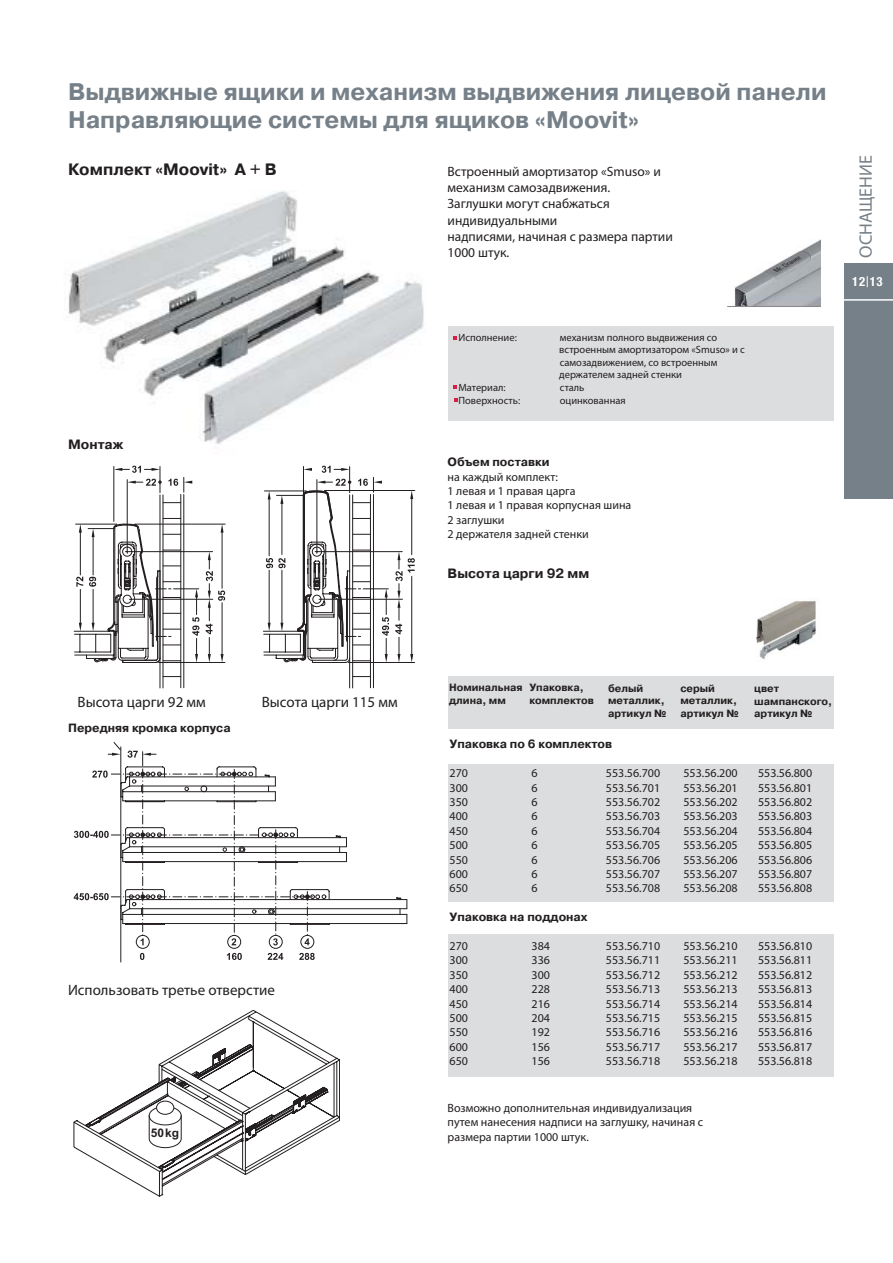
<style>
.page{position:relative;width:893px;height:1263px;background:#fff}
.page>*{position:absolute;margin:0;border:0;box-sizing:border-box;transform-origin:0 0}
.t1{font:700 24px/28.8px "Pragmatica C";color:#768088}
.t2{font:18px "Myriad Pro";color:#768088}
.t3{font:700 16.5px "Pragmatica C";color:#231f20}
.t4{font:15px "Myriad Pro";color:#231f20}
.t5{font:13.5px/16.2px "Myriad Pro";color:#231f20}
.t6{font:700 13.5px "Pragmatica C";color:#231f20}
.t7{font:700 condensed 12.75px "Helvetica Neue";color:#fff}
.t8{font:12px/14.4px "Myriad Pro";color:#231f20}
.t9{font:700 12px "Pragmatica C";color:#231f20}
.t10{font:700 11.85px "Arial";color:#231f20}
.t11{font:10.5px/12.6px "Myriad Pro";color:#231f20}
.t12{font:700 10.5px/12.6px "Pragmatica C";color:#231f20}
.s1{font-weight:400;font-size:15px}
</style>
<div class="page">
<img style="left:727px;top:240px;width:93px;height:419px">
<img style="left:68px;top:190px;width:356px;height:255px">
<hr style="left:159px;top:662px;width:66px;height:1px;background:#231f20">
<hr style="left:129px;top:599px;width:84px;height:1px;background:#231f20">
<hr style="left:125px;top:551px;width:88px;height:1px;background:#231f20">
<hr style="left:135px;top:524px;width:90px;height:1px;background:#231f20">
<svg style="left:221px;top:524px;width:3px;height:9px"></svg>
<hr style="left:222px;top:530px;width:1px;height:58px;background:#231f20">
<svg style="left:74px;top:466px;width:125px;height:222px"></svg>
<svg style="left:206px;top:552px;width:19px;height:110px"></svg>
<hr style="left:348px;top:662px;width:67px;height:1px;background:#231f20">
<hr style="left:319px;top:599px;width:83px;height:1px;background:#231f20">
<hr style="left:315px;top:551px;width:87px;height:1px;background:#231f20">
<hr style="left:324px;top:490px;width:91px;height:1px;background:#231f20">
<svg style="left:410px;top:491px;width:3px;height:8px"></svg>
<hr style="left:411px;top:496px;width:1px;height:59px;background:#231f20">
<svg style="left:263px;top:466px;width:126px;height:222px"></svg>
<svg style="left:395px;top:552px;width:20px;height:110px"></svg>
<svg style="left:74px;top:742px;width:333px;height:218px"></svg>
<svg style="left:74px;top:1010px;width:266px;height:186px"></svg>
<svg style="left:148px;top:1107px;width:34px;height:42px"></svg>
<div style="left:156px;top:1101px;width:18px;height:14px;border:1px solid #231f20;border-radius:50%"></div>
<div style="left:844px;top:263px;width:49px;height:236px;background:#768088"></div>
<div style="left:447px;top:326px;width:386px;height:95px;background:#dcddde"></div>
<hr style="left:842px;top:299px;width:51px;height:2px;background:#fff">
<svg style="left:454px;top:398px;width:3px;height:4px"></svg>
<svg style="left:453px;top:336px;width:4px;height:3px"></svg>
<div style="left:447px;top:676px;width:386px;height:53px;background:#dcddde"></div>
<div style="left:447px;top:935px;width:386px;height:142px;background:#dcddde"></div>
<div style="left:447px;top:764px;width:386px;height:138px;background:#dcddde"></div>
<h1 class="t1" style="left:68px;top:79px;width:760px">Выдвижные ящики и механизм выдвижения лицевой панели<br>Направляющие системы для ящиков «Moovit»</h1>
<h3 class="t3" style="left:68px;top:163px;width:210px">Комплект «Moovit» А + В</h3>
<p class="t5" style="left:447px;top:164px;width:227px">Встроенный амортизатор «Smuso» и механизм самозадвижения.<br>Заглушки могут снабжаться индивидуальными<br>надписями, начиная с размера партии<br>1000 штук.</p>
<p class="t6" style="left:68px;top:439px;width:57px">Монтаж</p>
<p class="t11" style="left:458px;top:332px;width:60px">Исполнение:</p>
<p class="t11" style="left:559px;top:332px;width:187px">механизм полного выдвижения со встроенным амортизатором «Smuso» и с самозадвижением, со встроенным держателем задней стенки</p>
<p class="t11" style="left:458px;top:382px;width:49px">Материал:</p>
<p class="t11" style="left:560px;top:382px;width:26px">сталь</p>
<p class="t11" style="left:458px;top:395px;width:63px">Поверхность:</p>
<p class="t11" style="left:560px;top:395px;width:67px">оцинкованная</p>
<p class="t9" style="left:447px;top:458px;width:103px">Объем поставки</p>
<p class="t8" style="left:447px;top:470px;width:185px">на каждый комплект:<br>1 левая и 1 правая царга<br>1 левая и 1 правая корпусная шина<br>2 заглушки<br>2 держателя задней стенки</p>
<p class="t6" style="left:447px;top:569px;width:143px">Высота царги 92 мм</p>
<h2 class="t2" style="left:859px;top:258px;width:104px;rotate:-90deg">ОСНАЩЕНИЕ</h2>
<p class="t7" style="left:852px;top:277px;width:32px">12<span class="s1">|</span>13</p>
<p class="t4" style="left:78px;top:696px;width:130px">Высота царги 92 мм</p>
<p class="t4" style="left:262px;top:696px;width:137px">Высота царги 115 мм</p>
<p class="t9" style="left:68px;top:724px;width:164px">Передняя кромка корпуса</p>
<p class="t4" style="left:68px;top:984px;width:208px">Использовать третье отверстие</p>
<p class="t10" style="left:151px;top:1126px;width:30px">50 kg</p>
<p class="t12" style="left:449px;top:682px;width:75px">Номинальная длина, мм</p>
<p class="t12" style="left:529px;top:682px;width:66px">Упаковка, комплектов</p>
<p class="t12" style="left:608px;top:683px;width:60px">белый металлик, артикул №</p>
<p class="t12" style="left:680px;top:683px;width:60px">серый металлик, артикул №</p>
<p class="t12" style="left:754px;top:683px;width:79px">цвет шампанского, артикул №</p>
<p class="t9" style="left:450px;top:740px;width:164px">Упаковка по 6 комплектов</p>
<p class="t8" style="left:450px;top:767px;width:20px">270</p>
<p class="t8" style="left:532px;top:767px;width:8px">6</p>
<p class="t8" style="left:606px;top:767px;width:56px">553.56.700</p>
<p class="t8" style="left:683px;top:767px;width:56px">553.56.200</p>
<p class="t8" style="left:758px;top:767px;width:56px">553.56.800</p>
<p class="t8" style="left:450px;top:781px;width:20px">300</p>
<p class="t8" style="left:532px;top:781px;width:8px">6</p>
<p class="t8" style="left:606px;top:781px;width:56px">553.56.701</p>
<p class="t8" style="left:683px;top:781px;width:56px">553.56.201</p>
<p class="t8" style="left:758px;top:781px;width:56px">553.56.801</p>
<p class="t8" style="left:450px;top:796px;width:20px">350</p>
<p class="t8" style="left:532px;top:796px;width:8px">6</p>
<p class="t8" style="left:606px;top:796px;width:56px">553.56.702</p>
<p class="t8" style="left:683px;top:796px;width:56px">553.56.202</p>
<p class="t8" style="left:758px;top:796px;width:56px">553.56.802</p>
<p class="t8" style="left:450px;top:810px;width:20px">400</p>
<p class="t8" style="left:532px;top:810px;width:8px">6</p>
<p class="t8" style="left:606px;top:810px;width:56px">553.56.703</p>
<p class="t8" style="left:683px;top:810px;width:56px">553.56.203</p>
<p class="t8" style="left:758px;top:810px;width:56px">553.56.803</p>
<p class="t8" style="left:450px;top:824px;width:20px">450</p>
<p class="t8" style="left:532px;top:824px;width:8px">6</p>
<p class="t8" style="left:606px;top:824px;width:56px">553.56.704</p>
<p class="t8" style="left:683px;top:824px;width:56px">553.56.204</p>
<p class="t8" style="left:758px;top:824px;width:56px">553.56.804</p>
<p class="t8" style="left:450px;top:839px;width:20px">500</p>
<p class="t8" style="left:532px;top:839px;width:8px">6</p>
<p class="t8" style="left:606px;top:839px;width:56px">553.56.705</p>
<p class="t8" style="left:683px;top:839px;width:56px">553.56.205</p>
<p class="t8" style="left:758px;top:839px;width:56px">553.56.805</p>
<p class="t8" style="left:450px;top:853px;width:20px">550</p>
<p class="t8" style="left:532px;top:853px;width:8px">6</p>
<p class="t8" style="left:606px;top:853px;width:56px">553.56.706</p>
<p class="t8" style="left:683px;top:853px;width:56px">553.56.206</p>
<p class="t8" style="left:758px;top:853px;width:56px">553.56.806</p>
<p class="t8" style="left:450px;top:868px;width:20px">600</p>
<p class="t8" style="left:532px;top:868px;width:8px">6</p>
<p class="t8" style="left:606px;top:868px;width:56px">553.56.707</p>
<p class="t8" style="left:683px;top:868px;width:56px">553.56.207</p>
<p class="t8" style="left:758px;top:868px;width:56px">553.56.807</p>
<p class="t8" style="left:450px;top:882px;width:20px">650</p>
<p class="t8" style="left:532px;top:882px;width:8px">6</p>
<p class="t8" style="left:606px;top:882px;width:56px">553.56.708</p>
<p class="t8" style="left:683px;top:882px;width:56px">553.56.208</p>
<p class="t8" style="left:758px;top:882px;width:56px">553.56.808</p>
<p class="t9" style="left:450px;top:913px;width:139px">Упаковка на поддонах</p>
<p class="t8" style="left:450px;top:940px;width:20px">270</p>
<p class="t8" style="left:532px;top:940px;width:20px">384</p>
<p class="t8" style="left:606px;top:940px;width:56px">553.56.710</p>
<p class="t8" style="left:683px;top:940px;width:56px">553.56.210</p>
<p class="t8" style="left:758px;top:940px;width:56px">553.56.810</p>
<p class="t8" style="left:450px;top:954px;width:20px">300</p>
<p class="t8" style="left:532px;top:954px;width:20px">336</p>
<p class="t8" style="left:606px;top:954px;width:56px">553.56.711</p>
<p class="t8" style="left:683px;top:954px;width:56px">553.56.211</p>
<p class="t8" style="left:758px;top:954px;width:56px">553.56.811</p>
<p class="t8" style="left:450px;top:968px;width:20px">350</p>
<p class="t8" style="left:532px;top:968px;width:20px">300</p>
<p class="t8" style="left:606px;top:968px;width:56px">553.56.712</p>
<p class="t8" style="left:683px;top:968px;width:56px">553.56.212</p>
<p class="t8" style="left:758px;top:968px;width:56px">553.56.812</p>
<p class="t8" style="left:450px;top:983px;width:20px">400</p>
<p class="t8" style="left:532px;top:983px;width:20px">228</p>
<p class="t8" style="left:606px;top:983px;width:56px">553.56.713</p>
<p class="t8" style="left:683px;top:983px;width:56px">553.56.213</p>
<p class="t8" style="left:758px;top:983px;width:56px">553.56.813</p>
<p class="t8" style="left:450px;top:997px;width:20px">450</p>
<p class="t8" style="left:532px;top:997px;width:20px">216</p>
<p class="t8" style="left:606px;top:997px;width:56px">553.56.714</p>
<p class="t8" style="left:683px;top:997px;width:56px">553.56.214</p>
<p class="t8" style="left:758px;top:997px;width:56px">553.56.814</p>
<p class="t8" style="left:450px;top:1012px;width:20px">500</p>
<p class="t8" style="left:532px;top:1012px;width:20px">204</p>
<p class="t8" style="left:606px;top:1012px;width:56px">553.56.715</p>
<p class="t8" style="left:683px;top:1012px;width:56px">553.56.215</p>
<p class="t8" style="left:758px;top:1012px;width:56px">553.56.815</p>
<p class="t8" style="left:450px;top:1026px;width:20px">550</p>
<p class="t8" style="left:532px;top:1026px;width:20px">192</p>
<p class="t8" style="left:606px;top:1026px;width:56px">553.56.716</p>
<p class="t8" style="left:683px;top:1026px;width:56px">553.56.216</p>
<p class="t8" style="left:758px;top:1026px;width:56px">553.56.816</p>
<p class="t8" style="left:450px;top:1040px;width:20px">600</p>
<p class="t8" style="left:532px;top:1040px;width:20px">156</p>
<p class="t8" style="left:606px;top:1040px;width:56px">553.56.717</p>
<p class="t8" style="left:683px;top:1040px;width:56px">553.56.217</p>
<p class="t8" style="left:758px;top:1040px;width:56px">553.56.817</p>
<p class="t8" style="left:450px;top:1055px;width:20px">650</p>
<p class="t8" style="left:532px;top:1055px;width:20px">156</p>
<p class="t8" style="left:606px;top:1055px;width:56px">553.56.718</p>
<p class="t8" style="left:683px;top:1055px;width:56px">553.56.218</p>
<p class="t8" style="left:758px;top:1055px;width:56px">553.56.818</p>
<p class="t8" style="left:447px;top:1102px;width:257px">Возможно дополнительная индивидуализация путем нанесения надписи на заглушку, начиная с размера партии 1000 штук.</p>
</div>
